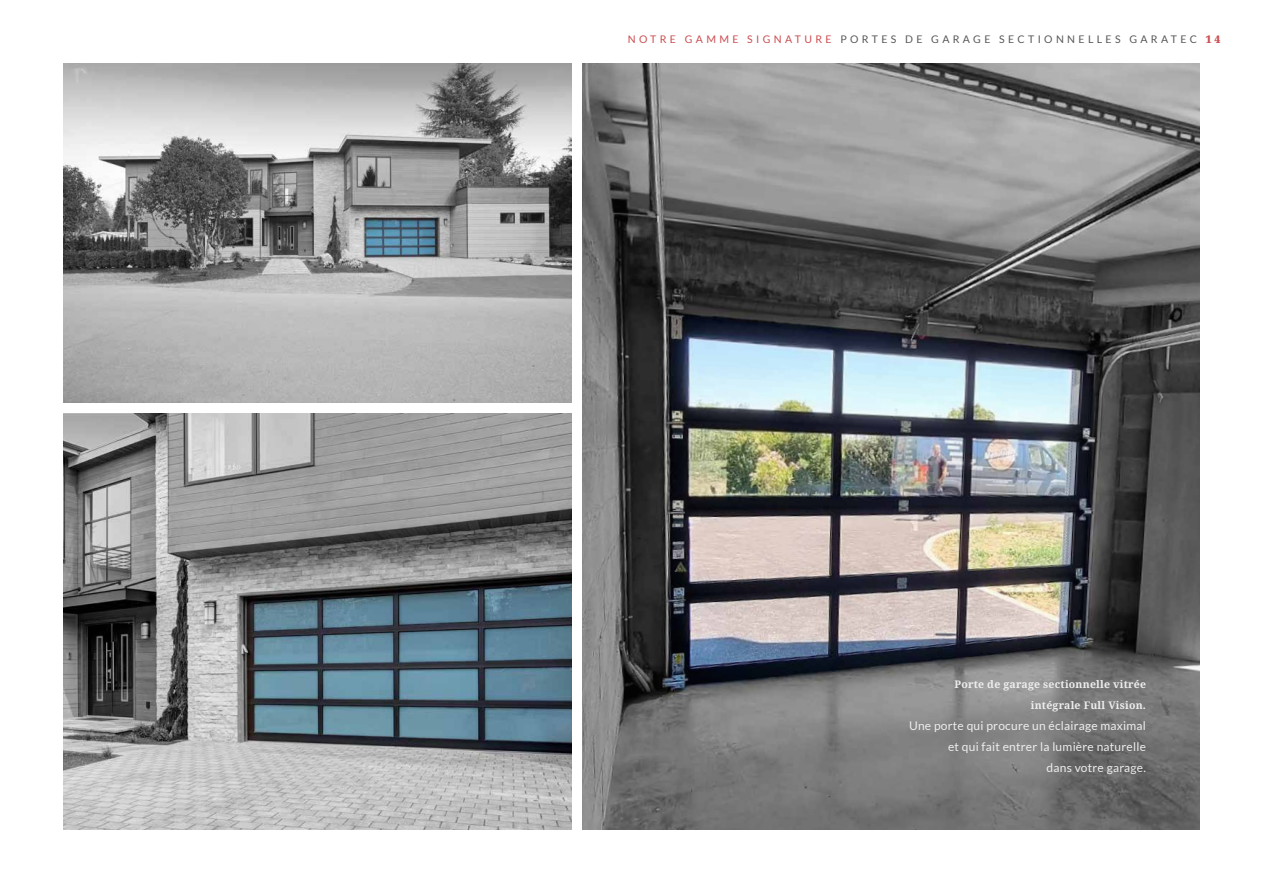
<style>
.page{position:relative;width:1263px;height:893px;background:#fff}
.page>*{position:absolute;margin:0;border:0;box-sizing:border-box;transform-origin:0 0}
.t1{font:12px/21px "Lato";letter-spacing:.02em;color:#ededed;text-align:right}
.t2{font:10.5px "Lato";letter-spacing:.32em;color:#575756}
.t3{font:700 10.5px/21px "Noto Serif";letter-spacing:.02em;color:#ededed;text-align:right}
.s1{color:#cb4d51}
.s2{font-family:"Noto Serif";font-weight:900;color:#cb4d51}
</style>
<div class="page">
<img style="left:583px;top:64px;width:616px;height:765px">
<img style="left:64px;top:64px;width:508px;height:338px">
<img style="left:64px;top:413px;width:508px;height:416px">
<p class="t2" style="left:628px;top:33px;width:594px"><span class="s1">NOTRE GAMME SIGNATURE</span> PORTES DE GARAGE SECTIONNELLES GARATEC <span class="s2">14</span></p>
<p class="t3" style="left:954px;top:674px;width:193px">Porte de garage sectionnelle vitrée intégrale Full Vision.</p>
<p class="t1" style="left:909px;top:715px;width:238px">Une porte qui procure un éclairage maximal et qui fait entrer la lumière naturelle<br>dans votre garage.</p>
</div>
